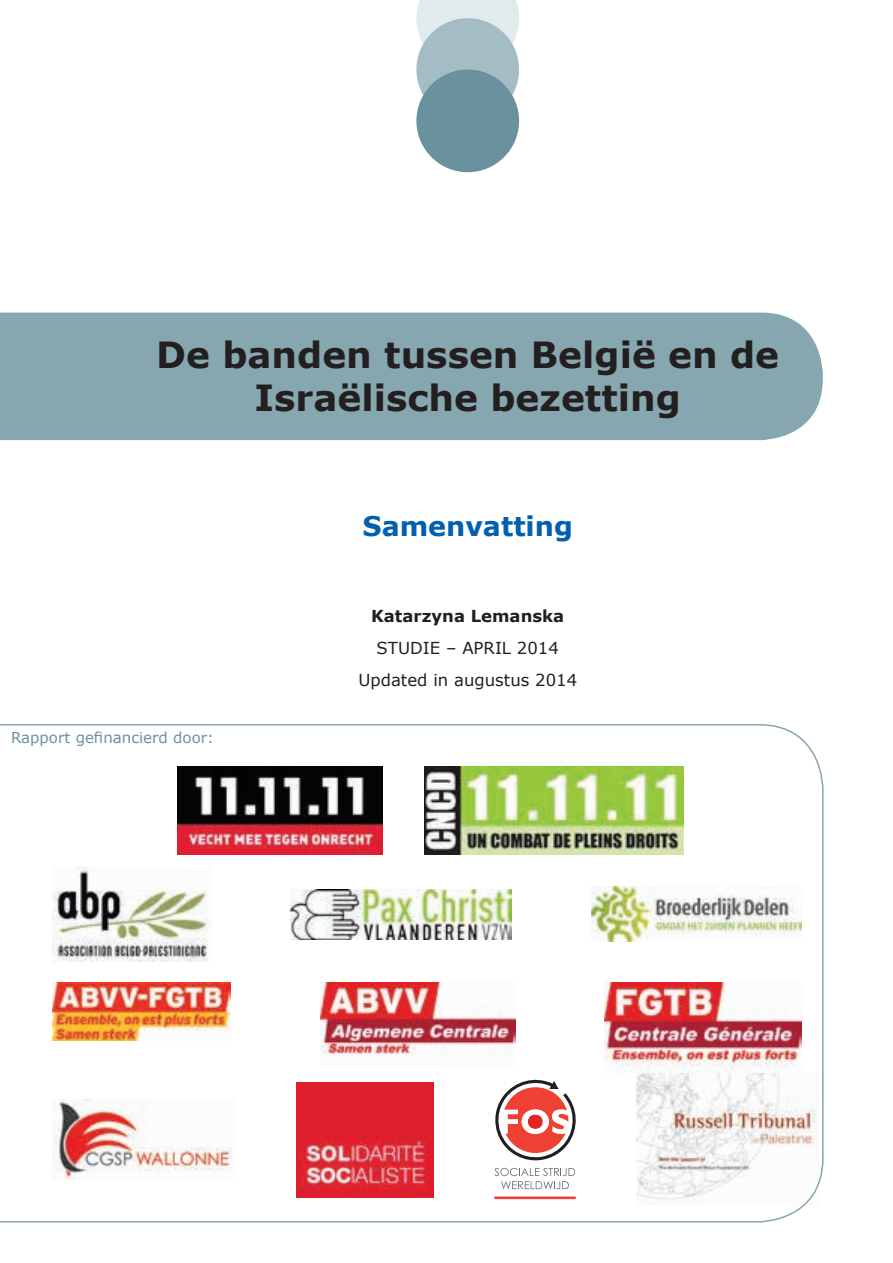
<style>
.page{position:relative;width:893px;height:1263px;background:#fff}
.page>*{position:absolute;margin:0;border:0;box-sizing:border-box;transform-origin:0 0}
.t1{font:700 36px/43.2px "Verdana";color:#231f20;text-align:center}
.t2{font:700 27px "Verdana";color:#015fae}
.t3{font:16.5px/31.8px "Verdana";color:#231f20;text-align:center}
.t4{font:700 16.5px "Verdana";color:#231f20}
.t5{font:15px "Verdana";color:#6a929e}
</style>
<div class="page">
<div style="left:0;top:313px;width:823px;height:127px;background:#86a7af"></div>
<svg style="left:416px;top:0;width:103px;height:62px;background:#e3ebed"></svg>
<div style="left:416px;top:18px;width:103px;height:103px;background:#a4bcc3;border-radius:50%"></div>
<div style="left:416px;top:70px;width:103px;height:102px;background:#6a929e;border-radius:50%"></div>
<img style="left:0;top:724px;width:824px;height:499px">
<p class="t1" style="left:156px;top:333px;width:624px">De banden tussen België en de<br>Israëlische bezetting</p>
<p class="t2" style="left:362px;top:507px;width:212px">Samenvatting</p>
<p class="t5" style="left:11px;top:727px;width:204px">Rapport gefinancierd door:</p>
<p class="t4" style="left:371px;top:604px;width:195px">Katarzyna Lemanska</p>
<p class="t3" style="left:358px;top:632px;width:220px">STUDIE – APRIL 2014<br>Updated in augustus 2014</p>
</div>
